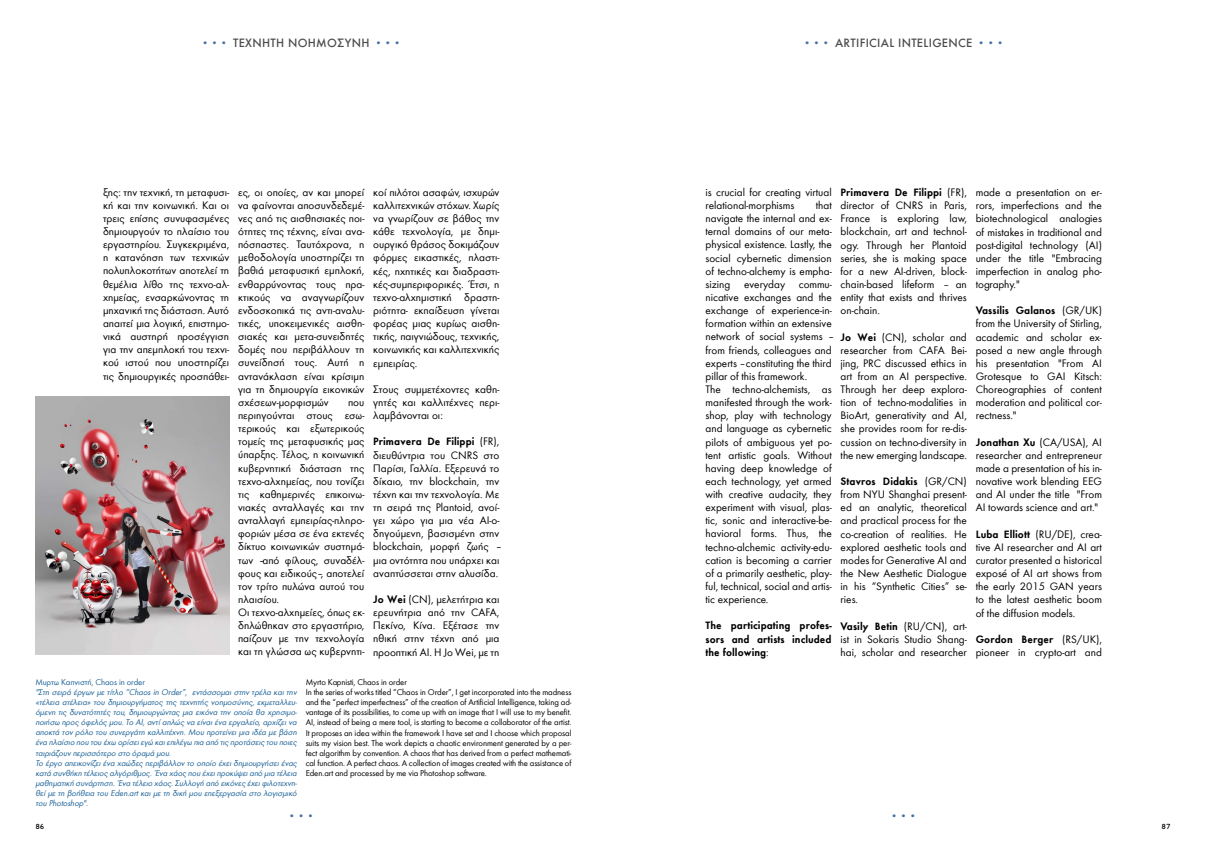
<style>
.page{position:relative;width:1205px;height:851px;background:#fff}
.page>*{position:absolute;margin:0;border:0;box-sizing:border-box;transform-origin:0 0}
.t1{font:500 15px "Futura Greek";color:#4771a3}
.t2{font:500 12.5px "Futura Greek";letter-spacing:.025em;color:#4d4d4f}
.t3{font:11.25px/13.1px "Futura Greek";color:#000;text-align:justify}
.t4{font:600 11.25px/13.1px "Futura Greek";color:#000;text-align:justify}
.t5{font:italic 8.75px/10px "Futura Greek";letter-spacing:-.01em;color:#1e6398}
.t6{font:8.75px/10px "Futura Greek";letter-spacing:-.01em;color:#000}
.t7{font:8.75px "Futura Greek";letter-spacing:-.01em;color:#1e6398}
.t8{font:500 7.5px "PF Textbook";color:#000}
.s1{font-size:15px;color:#4771a3}
.s2{font-weight:600}
.s3{font-weight:400}
</style>
<div class="page">
<img style="left:35px;top:396px;width:194px;height:258px">
<p class="t2" style="left:201px;top:35px;width:203px"><span class="s1">•••</span> ΤΕΧΝΗΤΗ ΝΟΗΜΟΣΥΝΗ <span class="s1">•••</span></p>
<p class="t3" style="left:103px;top:185px;width:128px">ξης: την τεχνική, τη μεταφυσι&shy;κή και την κοινωνική. Και οι τρεις επίσης συνυφασμένες δημιουργούν το πλαίσιο του εργαστηρίου. Συγκεκριμένα, η κατανόηση των τεχνικών πολυπλοκοτήτων αποτελεί τη θεμέλια λίθο της τεχνο-αλ&shy;χημείας, ενσαρκώνοντας τη μηχανική της διάσταση. Αυτό απαιτεί μια λογική, επιστημο&shy;νικά αυστηρή προσέγγιση για την απεμπλοκή του τεχνι&shy;κού ιστού που υποστηρίζει τις δημιουργικές προσπάθει-</p>
<p class="t3" style="left:238px;top:186px;width:128px">ες, οι οποίες, αν και μπορεί να φαίνονται αποσυνδεδεμέ&shy;νες από τις αισθησιακές ποι&shy;ότητες της τέχνης, είναι ανα&shy;πόσπαστες. Ταυτόχρονα, η μεθοδολογία υποστηρίζει τη βαθιά μεταφυσική εμπλοκή, ενθαρρύνοντας τους πρα&shy;κτικούς να αναγνωρίζουν ενδοσκοπικά τις αντι-αναλυ&shy;τικές, υποκειμενικές αισθη&shy;σιακές και μετα-συνειδητές δομές που περιβάλλουν τη συνείδησή τους. Αυτή η αντανάκλαση είναι κρίσιμη για τη δημιουργία εικονικών σχέσεων-μορφισμών</p>
<p class="t3" style="left:238px;top:396px;width:128px;text-align:left;text-indent:110px">που περιηγούνται στους εσω&shy;τερικούς και εξωτερικούς τομείς της μεταφυσικής μας ύπαρξης. Τέλος, η κοινωνική κυβερνητική διάσταση της τεχνο-αλχημείας, που τονίζει τις καθημερινές επικοινω&shy;νιακές ανταλλαγές και την ανταλλαγή εμπειρίας-πληρο&shy;φοριών μέσα σε ένα εκτενές δίκτυο κοινωνικών συστημά&shy;των –από φίλους, συναδέλ&shy;φους και ειδικούς–, αποτελεί τον τρίτο πυλώνα αυτού του πλαισίου.<br>Οι τεχνο-αλχημείες, όπως εκ&shy;δηλώθηκαν στο εργαστήριο, παίζουν με την τεχνολογία και τη γλώσσα ως κυβερνητι-</p>
<p class="t3" style="left:373px;top:186px;width:128px">κοί πιλότοι ασαφών, ισχυρών καλλιτεχνικών στόχων. Χωρίς να γνωρίζουν σε βάθος την κάθε τεχνολογία, με δημι&shy;ουργικό θράσος δοκιμάζουν φόρμες εικαστικές, πλαστι&shy;κές, ηχητικές και διαδραστι&shy;κές-συμπεριφορικές. Έτσι, η τεχνο-αλχημιστική δραστη&shy;ριότητα- εκπαίδευση γίνεται φορέας μιας κυρίως αισθη&shy;τικής, παιγνιώδους, τεχνικής, κοινωνικής και καλλιτεχνικής εμπειρίας.</p>
<p class="t3" style="left:373px;top:383px;width:128px">Στους συμμετέχοντες καθη&shy;γητές και καλλιτέχνες περι&shy;λαμβάνονται οι:</p>
<p class="t3" style="left:373px;top:435px;width:128px"><span class="s2">Primavera De Filippi</span> (FR), διευθύντρια του CNRS στο Παρίσι, Γαλλία. Εξερευνά το δίκαιο, την blockchain, την τέχνη και την τεχνολογία. Με τη σειρά της Plantoid, ανοί&shy;γει χώρο για μια νέα AI-ο&shy;δηγούμενη, βασισμένη στην blockchain, μορφή ζωής – μια οντότητα που υπάρχει και αναπτύσσεται στην αλυσίδα.</p>
<p class="t3" style="left:373px;top:593px;width:128px"><span class="s2">Jo Wei</span> (CN), μελετήτρια και ερευνήτρια από την CAFA, Πεκίνο, Κίνα. Εξέτασε την ηθική στην τέχνη από μια προοπτική AI. Η Jo Wei, με τη</p>
<p class="t7" style="left:35px;top:678px;width:111px">Μυρτω Καπνιστή, Chaos in order</p>
<p class="t5" style="left:35px;top:687px;width:263px">"Στη σειρά έργων με τίτλο “Chaos in Order”, εντάσσομαι στην τρέλα και την «τέλεια ατέλεια» του δημιουργήματος της τεχνητής νοημοσύνης, εκμεταλλευ&shy;όμενη τις δυνατότητές του, δημιουργώντας μια εικόνα την οποία θα χρησιμο&shy;ποιήσω προς όφελός μου. Το AI, αντί απλώς να είναι ένα εργαλείο, αρχίζει να αποκτά τον ρόλο του συνεργάτη καλλιτέχνη. Μου προτείνει μια ιδέα με βάση ένα πλαίσιο που του έχω ορίσει εγώ και επιλέγω πια από τις προτάσεις του ποιες ταιριάζουν περισσότερο στο όραμά μου.<br>Το έργο απεικονίζει ένα χαώδες περιβάλλον το οποίο έχει δημιουργήσει ένας κατά συνθήκη τέλειος αλγόριθμος. Ένα χάος που έχει προκύψει από μια τέλεια μαθηματική συνάρτηση. Ένα τέλειο χάος. Συλλογή από εικόνες έχει φιλοτεχνη&shy;θεί με τη βοήθεια του Eden.art και με τη δική μου επεξεργασία στο λογισμικό του Photoshop".</p>
<p class="t6" style="left:306px;top:677px;width:267px">Myrto Kapnisti, Chaos in order<br>In the series of works titled “Chaos in Order”, I get incorporated into the madness and the “perfect imperfectness” of the creation of Artificial Intelligence, taking ad&shy;vantage of its possibilities, to come up with an image that I will use to my benefit.<br>AI, instead of being a mere tool, is starting to become a collaborator of the artist.<br>It proposes an idea within the framework I have set and I choose which proposal suits my vision best. The work depicts a chaotic environment generated by a per&shy;fect algorithm by convention. A chaos that has derived from a perfect mathemati&shy;cal function. A perfect chaos. A collection of images created with the assistance of Eden.art and processed by me via Photoshop software.</p>
<h1 class="t1" style="left:287px;top:805px;width:29px">•••</h1>
<p class="t2" style="left:803px;top:35px;width:203px"><span class="s1">•••</span> ARTIFICIAL INTELIGENCE <span class="s1">•••</span></p>
<p class="t3" style="left:705px;top:186px;width:128px">is crucial for creating virtual relational-morphisms</p>
<p class="t3" style="left:840px;top:186px;width:128px"><span class="s2">Primavera De Filippi</span> (FR), director of CNRS in Paris, France is exploring law, blockchain, art and technol&shy;ogy. Through her Plantoid series, she is making space for a new AI-driven, block&shy;chain-based lifeform – an entity that exists and thrives on-chain.</p>
<p class="t3" style="left:840px;top:330px;width:128px"><span class="s2">Jo Wei</span> (CN), scholar and researcher from CAFA Bei&shy;jing, PRC discussed ethics in art from an AI perspective.<br>Through her deep explora&shy;tion of techno-modalities in BioArt, generativity and AI, she provides room for re-dis&shy;cussion on techno-diversity in the new emerging landscape.</p>
<p class="t3" style="left:840px;top:475px;width:128px"><span class="s2">Stavros Didakis</span> (GR/CN) from NYU Shanghai present&shy;ed an analytic, theoretical and practical process for the co-creation of realities. He explored aesthetic tools and modes for Generative AI and the New Aesthetic Dialogue in his “Synthetic Cities” se&shy;ries.</p>
<p class="t3" style="left:840px;top:619px;width:128px"><span class="s2">Vasily Betin</span> (RU/CN), art&shy;ist in Sokaris Studio Shang&shy;hai, scholar and researcher</p>
<p class="t3" style="left:705px;top:199px;width:128px;text-align:left;text-indent:110px">that navigate the internal and ex&shy;ternal domains of our meta&shy;physical existence. Lastly, the social cybernetic dimension of techno-alchemy is empha&shy;sizing everyday commu&shy;nicative exchanges and the exchange of experience-in&shy;formation within an extensive network of social systems – from friends, colleagues and experts – constituting the third pillar of this framework.<br>The techno-alchemists, as manifested through the work&shy;shop, play with technology and language as cybernetic pilots of ambiguous yet po&shy;tent artistic goals. Without having deep knowledge of each technology, yet armed with creative audacity, they experiment with visual, plas&shy;tic, sonic and interactive-be&shy;havioral forms. Thus, the techno-alchemic activity-edu&shy;cation is becoming a carrier of a primarily aesthetic, play&shy;ful, technical, social and artis&shy;tic experience.</p>
<p class="t4" style="left:705px;top:619px;width:128px">The participating profes&shy;sors and artists included the following<span class="s3">:</span></p>
<p class="t3" style="left:976px;top:186px;width:128px">made a presentation on er&shy;rors, imperfections and the biotechnological analogies of mistakes in traditional and post-digital technology (AI) under the title "Embracing imperfection in analog pho&shy;tography."</p>
<p class="t3" style="left:976px;top:304px;width:128px"><span class="s2">Vassilis Galanos</span> (GR/UK) from the University of Stirling, academic and scholar ex&shy;posed a new angle through his presentation "From AI Grotesque to GAI Kitsch:<br>Choreographies of content moderation and political cor&shy;rectness."</p>
<p class="t3" style="left:976px;top:435px;width:128px"><span class="s2">Jonathan Xu</span> (CA/USA), AI researcher and entrepreneur made a presentation of his in&shy;novative work blending EEG and AI under the title "From AI towards science and art."</p>
<p class="t3" style="left:976px;top:527px;width:128px"><span class="s2">Luba Elliott</span> (RU/DE), crea&shy;tive AI researcher and AI art curator presented a historical exposé of AI art shows from the early 2015 GAN years to the latest aesthetic boom of the diffusion models.</p>
<p class="t3" style="left:976px;top:632px;width:128px"><span class="s2">Gordon Berger</span> (RS/UK), pioneer in crypto-art and</p>
<h1 class="t1" style="left:890px;top:805px;width:29px">•••</h1>
<p class="t8" style="left:35px;top:822px;width:11px">86</p>
<p class="t8" style="left:1161px;top:822px;width:11px">87</p>
</div>
